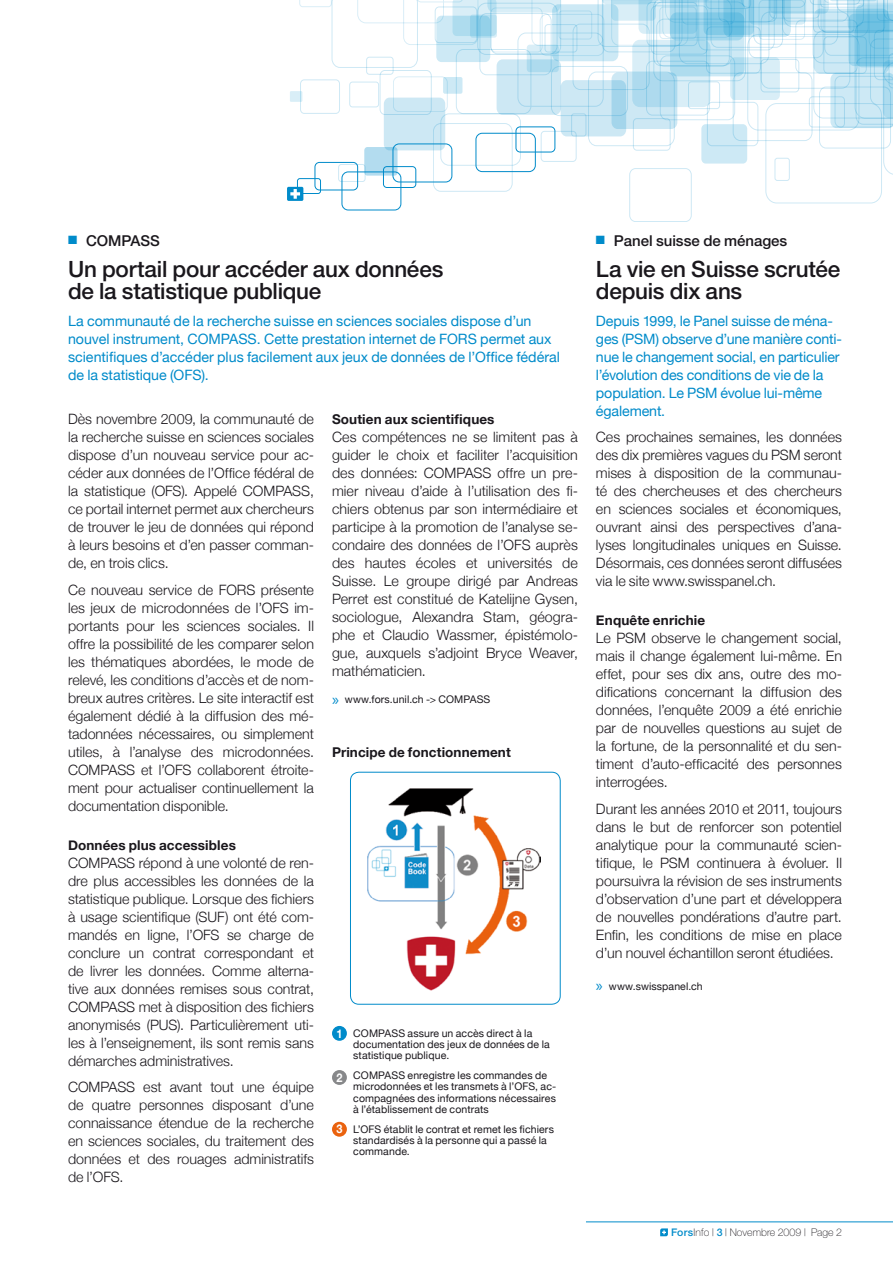
<style>
.page{position:relative;width:893px;height:1263px;background:#fff}
.page>*{position:absolute;margin:0;border:0;box-sizing:border-box;transform-origin:0 0}
.t1{font:500 22.5px/22.5px "Helvetica Neue";letter-spacing:-.01em;color:#1a171c}
.t2{font:500 15px "Helvetica Neue";letter-spacing:-.005em;color:#1a171c}
.t3{font:300 14.25px/18px "Helvetica Neue";color:#1a171c;text-align:justify}
.t4{font:14.25px/18px "Helvetica Neue";letter-spacing:-.005em;color:#008bca}
.t5{font:700 13.5px "Helvetica Neue";letter-spacing:.01em;color:#1a171c}
.t6{font:700 12px "Helvetica Neue";color:#fff;scale:.9 1}
.t7{font:10.5px/11.2px "Helvetica Neue";letter-spacing:.01em;color:#1a171c}
.t8{font:100 10.5px "Helvetica Neue";letter-spacing:.005em;color:#1a171c}
.s1{color:#008bca}
.s2{font-family:"Myriad Pro";font-size:16.5px;color:#008bca}
.s3{font-weight:500;color:#008bca}
</style>
<div class="page">
<div style="left:290px;top:91px;width:12px;height:11px;background:#d9eef7"></div>
<div style="left:775px;top:158px;width:14px;height:23px;border:1px solid #008bca;border-radius:2px"></div>
<div style="left:383px;top:166px;width:33px;height:22px;border:1px solid #008bca;border-radius:3px"></div>
<div style="left:629px;top:168px;width:62px;height:54px;border:1px solid #008bca;border-radius:6px"></div>
<div style="left:765px;top:103px;width:117px;height:100px;border:1px solid #008bca;border-radius:11px"></div>
<div style="left:433px;top:123px;width:79px;height:69px;border:1px solid #008bca;border-radius:8px"></div>
<div style="left:338px;top:164px;width:27px;height:18px;border:1px solid #008bca;border-radius:3px"></div>
<div style="left:297px;top:178px;width:24px;height:16px;border:1px solid #008bca;border-radius:2px"></div>
<div style="left:287px;top:187px;width:16px;height:14px;background:#008bca;border-radius:2px"></div>
<svg style="left:290px;top:189px;width:10px;height:10px"></svg>
<svg style="left:364px;top:147px;width:34px;height:29px"></svg>
<div style="left:315px;top:162px;width:43px;height:28px;border:1px solid #008bca;border-radius:5px"></div>
<div style="left:342px;top:172px;width:59px;height:38px;border:1px solid #008bca;border-radius:6px"></div>
<div style="left:393px;top:144px;width:59px;height:38px;border:1px solid #008bca;border-radius:6px"></div>
<svg style="left:300px;top:0;width:593px;height:175px"></svg>
<svg style="left:527px;top:45px;width:32px;height:27px"></svg>
<svg style="left:660px;top:1228px;width:8px;height:8px"></svg>
<div style="left:332px;top:1026px;width:15px;height:15px;background:#008bca;border-radius:50%"></div>
<div style="left:332px;top:1070px;width:15px;height:15px;background:#87888a;border-radius:50%"></div>
<div style="left:332px;top:1122px;width:15px;height:15px;background:#ea620e;border-radius:50%"></div>
<img style="left:367px;top:789px;width:173px;height:202px">
<div style="left:350px;top:772px;width:211px;height:232px;border:1px solid #008bca;border-radius:9px"></div>
<hr style="left:586px;top:1221px;width:307px;height:1px;background:#008bca">
<p class="t2" style="left:68px;top:231px;width:93px"><span class="s1">■</span> COMPASS</p>
<h1 class="t1" style="left:68px;top:257px;width:377px">Un portail pour accéder aux données de la statistique publique</h1>
<p class="t4" style="left:68px;top:311px;width:494px">La communauté de la recherche suisse en sciences sociales dispose d’un nouvel instrument, COMPASS. Cette prestation internet de FORS permet aux scientifiques d’accéder plus facilement aux jeux de données de l’Office fédéral de la statistique (OFS).</p>
<p class="t3" style="left:68px;top:410px;width:247px">Dès novembre 2009, la communauté de la recherche suisse en sciences sociales dispose d’un nouveau service pour ac&shy;céder aux données de l’Office fédéral de la statistique (OFS). Appelé COMPASS, ce portail internet permet aux chercheurs de trouver le jeu de données qui répond à leurs besoins et d’en passer comman&shy;de, en trois clics.</p>
<p class="t3" style="left:68px;top:580px;width:247px">Ce nouveau service de FORS présente les jeux de microdonnées de l’OFS im&shy;portants pour les sciences sociales. Il offre la possibilité de les comparer selon les thématiques abordées, le mode de relevé, les conditions d’accès et de nom&shy;breux autres critères. Le site interactif est également dédié à la diffusion des mé&shy;tadonnées nécessaires, ou simplement utiles, à l’analyse des microdonnées.<br>COMPASS et l’OFS collaborent étroite&shy;ment pour actualiser continuellement la documentation disponible.</p>
<p class="t5" style="left:68px;top:836px;width:169px">Données plus accessibles</p>
<p class="t3" style="left:68px;top:853px;width:247px">COMPASS répond à une volonté de ren&shy;dre plus accessibles les données de la statistique publique. Lorsque des fichiers à usage scientifique (SUF) ont été com&shy;mandés en ligne, l’OFS se charge de conclure un contrat correspondant et de livrer les données. Comme alterna&shy;tive aux données remises sous contrat, COMPASS met à disposition des fichiers anonymisés (PUS). Particulièrement uti&shy;les à l’enseignement, ils sont remis sans démarches administratives.</p>
<p class="t3" style="left:68px;top:1078px;width:247px">COMPASS est avant tout une équipe de quatre personnes disposant d’une connaissance étendue de la recherche en sciences sociales, du traitement des données et des rouages administratifs de l’OFS.</p>
<p class="t5" style="left:332px;top:410px;width:164px">Soutien aux scientifiques</p>
<p class="t3" style="left:332px;top:427px;width:247px">Ces compétences ne se limitent pas à guider le choix et faciliter l’acquisition des données: COMPASS offre un pre&shy;mier niveau d’aide à l’utilisation des fi&shy;chiers obtenus par son intermédiaire et participe à la promotion de l’analyse se&shy;condaire des données de l’OFS auprès des hautes écoles et universités de Suisse. Le groupe dirigé par Andreas Perret est constitué de Katelijne Gysen, sociologue, Alexandra Stam, géogra&shy;phe et Claudio Wassmer, épistémolo&shy;gue, auxquels s’adjoint Bryce Weaver, mathématicien.</p>
<p class="t7" style="left:332px;top:693px;width:160px"><span class="s2">»</span> www.fors.unil.ch -&gt; COMPASS</p>
<p class="t5" style="left:332px;top:743px;width:180px">Principe de fonctionnement</p>
<p class="t6" style="left:336px;top:1026px;width:8px">1</p>
<p class="t6" style="left:336px;top:1070px;width:8px">2</p>
<p class="t7" style="left:353px;top:1027px;width:198px">COMPASS assure un accès direct à la documentation des jeux de données de la statistique publique.</p>
<p class="t7" style="left:353px;top:1070px;width:204px">COMPASS enregistre les commandes de microdonnées et les transmets à l’OFS, ac&shy;compagnées des informations nécessaires à l’établissement de contrats</p>
<p class="t7" style="left:353px;top:1123px;width:202px">L’OFS établit le contrat et remet les fichiers standardisés à la personne qui a passé la commande.</p>
<p class="t6" style="left:336px;top:1122px;width:8px">3</p>
<p class="t2" style="left:596px;top:231px;width:193px"><span class="s1">■</span> Panel suisse de ménages</p>
<h1 class="t1" style="left:596px;top:257px;width:246px">La vie en Suisse scrutée depuis dix ans</h1>
<p class="t4" style="left:596px;top:311px;width:247px">Depuis 1999, le Panel suisse de ména&shy;ges (PSM) observe d’une manière conti&shy;nue le changement social, en particulier l’évolution des conditions de vie de la population. Le PSM évolue lui-même également.</p>
<p class="t3" style="left:596px;top:428px;width:247px">Ces prochaines semaines, les données des dix premières vagues du PSM seront mises à disposition de la communau&shy;té des chercheuses et des chercheurs en sciences sociales et économiques, ouvrant ainsi des perspectives d’ana&shy;lyses longitudinales uniques en Suisse.<br>Désormais, ces données seront diffusées via le site www.swisspanel.ch.</p>
<p class="t5" style="left:596px;top:612px;width:111px">Enquête enrichie</p>
<p class="t3" style="left:596px;top:629px;width:247px">Le PSM observe le changement social, mais il change également lui-même. En effet, pour ses dix ans, outre des mo&shy;difications concernant la diffusion des données, l’enquête 2009 a été enrichie par de nouvelles questions au sujet de la fortune, de la personnalité et du sen&shy;timent d’auto-efficacité des personnes interrogées.</p>
<p class="t3" style="left:596px;top:799px;width:247px">Durant les années 2010 et 2011, toujours dans le but de renforcer son potentiel analytique pour la communauté scien&shy;tifique, le PSM continuera à évoluer. Il poursuivra la révision de ses instruments d’observation d’une part et développera de nouvelles pondérations d’autre part.<br>Enfin, les conditions de mise en place d’un nouvel échantillon seront étudiées.</p>
<p class="t7" style="left:596px;top:980px;width:108px"><span class="s2">»</span> www.swisspanel.ch</p>
<p class="t8" style="left:671px;top:1226px;width:172px"><span class="s3">Fors</span>Info | <span class="s3">3</span> | Novembre 2009 | Page 2</p>
</div>
